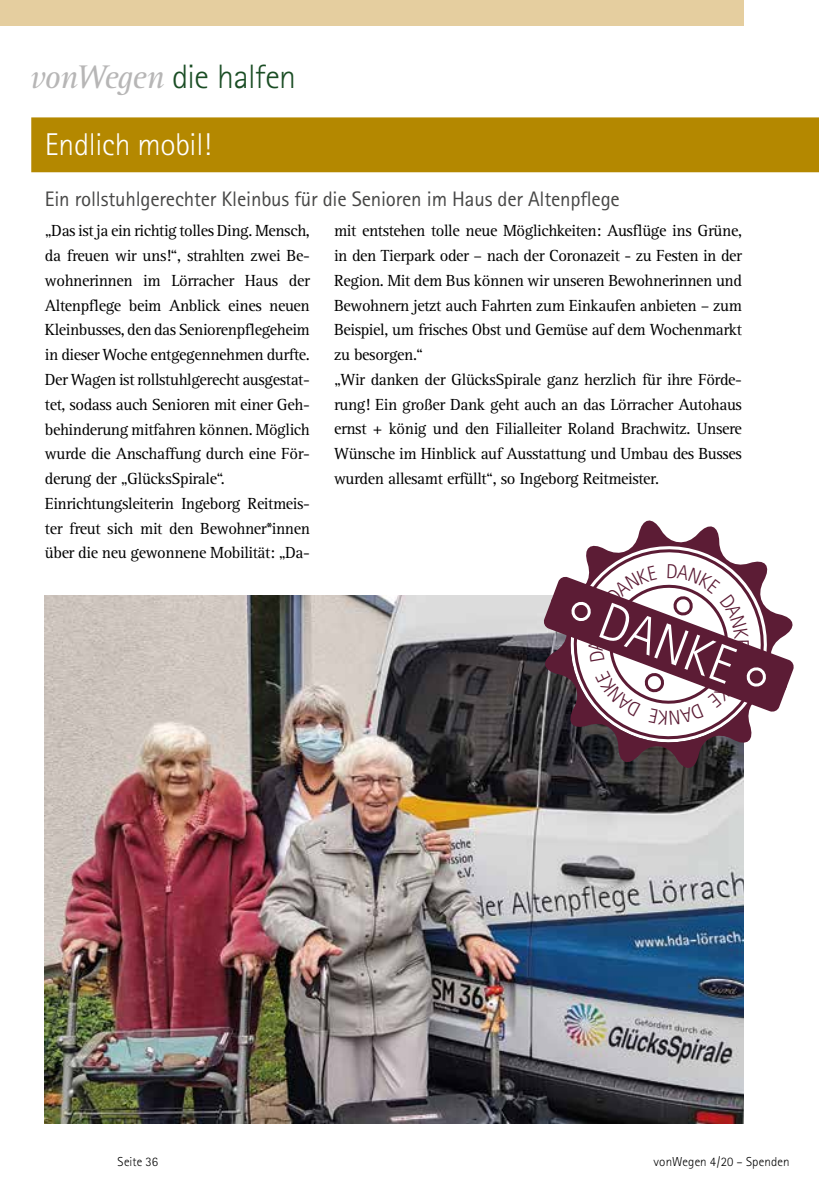
<style>
.page{position:relative;width:819px;height:1191px;background:#fff}
.page>*{position:absolute;margin:0;border:0;box-sizing:border-box;transform-origin:0 0}
.t1{font:300 52.85px "Rotis Sans Serif";color:#fff}
.t2{font:300 33.77px "Rotis Sans Serif";letter-spacing:-.02em;color:#1a4d24}
.t3{font:300 31.5px "Rotis Sans Serif";letter-spacing:-.01em;color:#fff}
.t4{font:21px "Rotis Sans Serif";letter-spacing:-.01em;color:#474746}
.t5{font:16.62px/24.7px "Rotis Serif";letter-spacing:-.025em;color:#000}
.t6{font:300 12.95px "Rotis Sans Serif";letter-spacing:.01em;color:#000}
.s1{font-family:"Rotis Serif";font-weight:400;font-style:italic;color:#b7b6b6}
</style>
<div class="page">
<div style="left:31px;top:117px;width:788px;height:55px;background:#b48800"></div>
<img style="left:45px;top:595px;width:698px;height:528px">
<div style="left:0;top:0;width:743px;height:25px;background:#e5ce9f"></div>
<svg style="left:540px;top:520px;width:225px;height:252px"></svg>
<svg style="left:543px;top:564px;width:251px;height:160px"></svg>
<h2 class="t2" style="left:30px;top:57px;width:268px"><span class="s1">vonWegen</span> die halfen</h2>
<h3 class="t3" style="left:45px;top:126px;width:168px">Endlich mobil!</h3>
<p class="t4" style="left:45px;top:186px;width:576px">Ein rollstuhlgerechter Kleinbus für die Senioren im Haus der Altenpflege</p>
<p class="t5" style="left:45px;top:219px;width:266px">„Das ist ja ein richtig tolles Ding. Mensch, da freuen wir uns!“, strahlten zwei Be&shy;wohnerinnen im Lörracher Haus der Altenpflege beim Anblick eines neuen Kleinbusses, den das Seniorenpflegeheim in dieser Woche entgegennehmen durfte.<br>Der Wagen ist rollstuhlgerecht ausgestat&shy;tet, sodass auch Senioren mit einer Geh&shy;behinderung mitfahren können. Möglich wurde die Anschaffung durch eine För&shy;derung der „GlücksSpirale“.<br>Einrichtungsleiterin Ingeborg Reitmeis&shy;ter freut sich mit den Bewohner*innen über die neu gewonnene Mobilität: „Da-</p>
<p class="t5" style="left:334px;top:219px;width:409px">mit entstehen tolle neue Möglichkeiten: Ausflüge ins Grüne, in den Tierpark oder – nach der Coronazeit - zu Festen in der Region. Mit dem Bus können wir unseren Bewohnerinnen und Bewohnern jetzt auch Fahrten zum Einkaufen anbieten – zum Beispiel, um frisches Obst und Gemüse auf dem Wochenmarkt zu besorgen.“<br>„Wir danken der GlücksSpirale ganz herzlich für ihre Förde&shy;rung! Ein großer Dank geht auch an das Lörracher Autohaus ernst + könig und den Filialleiter Roland Brachwitz. Unsere Wünsche im Hinblick auf Ausstattung und Umbau des Busses wurden allesamt erfüllt“, so Ingeborg Reitmeister.</p>
<p class="t6" style="left:118px;top:1154px;width:42px">Seite 36</p>
<h1 class="t1" style="left:612px;top:590px;width:142px;rotate:21deg">DANKE</h1>
<p class="t6" style="left:653px;top:1154px;width:137px">vonWegen 4/20 – Spenden</p>
</div>
